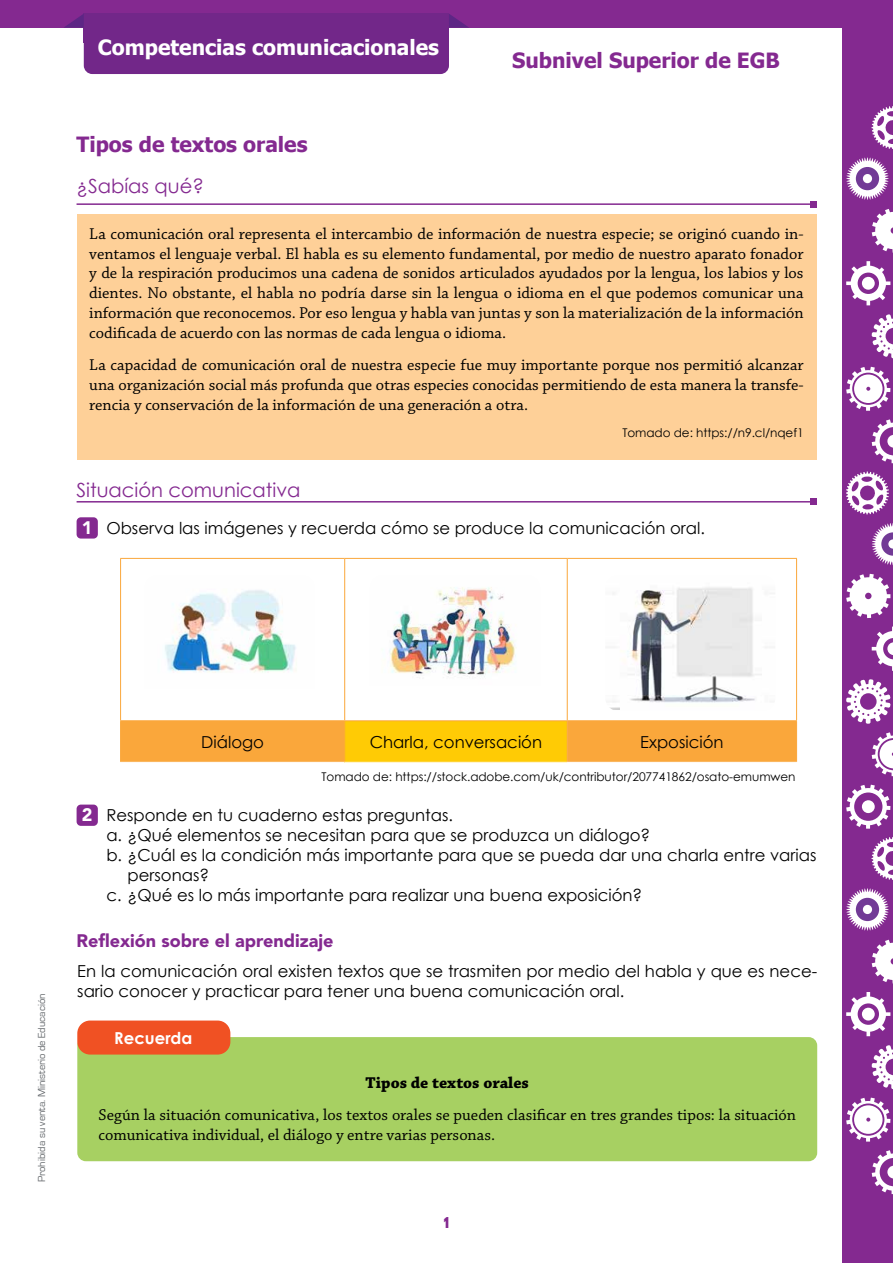
<style>
.page{position:relative;width:893px;height:1263px;background:#fff}
.page>*{position:absolute;margin:0;border:0;box-sizing:border-box;transform-origin:0 0}
.t1{font:700 21px "Tahoma";color:#842990}
.t2{font:700 21px "Tahoma";color:#fff}
.t3{font:19.5px "Century Gothic";color:#842990}
.t4{font:900 18px "Avenir LT Std";color:#842990}
.t5{font:900 18px "Avenir LT Std";color:#fff}
.t6{font:16.5px/19.8px "Chaparral Pro";color:#000;text-align:justify}
.t7{font:16.5px/19.8px "Century Gothic";color:#000}
.t8{font:700 16.5px "Chaparral Pro";color:#000}
.t9{font:700 16.5px "Century Gothic";color:#fff}
.t10{font:15px "Metrosant";color:#842990}
.t11{font:12px "Century Gothic";letter-spacing:-.005em;color:#000}
.t12{font:10.5px "Eurostile";color:#65696d}
</style>
<div class="page">
<div style="left:0;top:0;width:893px;height:28px;background:#842990"></div>
<div style="left:842px;top:0;width:51px;height:1263px;background:#842990"></div>
<svg style="left:872px;top:939px;width:21px;height:44px"></svg>
<svg style="left:872px;top:1045px;width:21px;height:44px"></svg>
<svg style="left:846px;top:1097px;width:44px;height:44px"></svg>
<svg style="left:846px;top:992px;width:44px;height:44px"></svg>
<svg style="left:872px;top:1150px;width:21px;height:44px"></svg>
<svg style="left:846px;top:888px;width:43px;height:43px"></svg>
<div style="left:856px;top:898px;width:23px;height:23px;background:#723a96;border-radius:50%"></div>
<div style="left:863px;top:905px;width:9px;height:9px;background:#fff;border-radius:50%"></div>
<svg style="left:872px;top:837px;width:21px;height:43px"></svg>
<svg style="left:846px;top:574px;width:44px;height:44px"></svg>
<svg style="left:846px;top:679px;width:44px;height:45px"></svg>
<svg style="left:872px;top:732px;width:21px;height:44px"></svg>
<svg style="left:872px;top:627px;width:21px;height:44px"></svg>
<svg style="left:846px;top:785px;width:44px;height:44px"></svg>
<div style="left:862px;top:800px;width:13px;height:13px;background:#fff;border-radius:50%"></div>
<svg style="left:872px;top:523px;width:21px;height:42px"></svg>
<svg style="left:846px;top:472px;width:43px;height:42px"></svg>
<svg style="left:872px;top:209px;width:21px;height:44px"></svg>
<svg style="left:872px;top:314px;width:21px;height:44px"></svg>
<svg style="left:846px;top:367px;width:44px;height:44px"></svg>
<svg style="left:846px;top:261px;width:44px;height:44px"></svg>
<svg style="left:872px;top:419px;width:21px;height:44px"></svg>
<svg style="left:846px;top:157px;width:43px;height:43px"></svg>
<div style="left:856px;top:167px;width:23px;height:23px;background:#723a96;border-radius:50%"></div>
<div style="left:863px;top:174px;width:9px;height:9px;background:#fff;border-radius:50%"></div>
<svg style="left:872px;top:106px;width:21px;height:43px"></svg>
<div style="left:84px;top:14px;width:365px;height:60px;background:#722789;border-radius:9px"></div>
<div style="left:84px;top:14px;width:365px;height:29px;background:#722789"></div>
<svg style="left:64px;top:14px;width:20px;height:14px"></svg>
<svg style="left:449px;top:14px;width:20px;height:14px"></svg>
<div style="left:77px;top:214px;width:739px;height:245px;background:#fed098"></div>
<hr style="left:77px;top:203px;width:736px;height:2px;background:#842990">
<svg style="left:810px;top:201px;width:6px;height:6px"></svg>
<hr style="left:77px;top:501px;width:736px;height:1px;background:#842990">
<svg style="left:810px;top:499px;width:6px;height:6px"></svg>
<div style="left:77px;top:517px;width:21px;height:22px;background:#842990;border-radius:4px"></div>
<div style="left:77px;top:804px;width:21px;height:22px;background:#842990;border-radius:4px"></div>
<div style="left:121px;top:721px;width:675px;height:41px;background:#faa73b"></div>
<div style="left:345px;top:721px;width:222px;height:41px;background:#ffcb05"></div>
<hr style="left:344px;top:559px;width:1px;height:161px;background:#faa73b">
<hr style="left:567px;top:559px;width:1px;height:161px;background:#faa73b">
<hr style="left:120px;top:721px;width:1px;height:41px;background:#faa73b">
<hr style="left:344px;top:721px;width:1px;height:41px;background:#faa73b">
<hr style="left:567px;top:721px;width:1px;height:41px;background:#faa73b">
<hr style="left:796px;top:721px;width:1px;height:41px;background:#faa73b">
<hr style="left:120px;top:558px;width:225px;height:1px;background:#faa73b">
<hr style="left:120px;top:559px;width:1px;height:161px;background:#faa73b">
<hr style="left:345px;top:558px;width:222px;height:1px;background:#faa73b">
<hr style="left:567px;top:558px;width:230px;height:1px;background:#faa73b">
<hr style="left:796px;top:559px;width:1px;height:161px;background:#faa73b">
<hr style="left:120px;top:720px;width:225px;height:1px;background:#faa73b">
<hr style="left:345px;top:720px;width:222px;height:1px;background:#faa73b">
<hr style="left:567px;top:720px;width:230px;height:1px;background:#faa73b">
<img style="left:164px;top:590px;width:132px;height:83px">
<img style="left:389px;top:587px;width:127px;height:90px">
<img style="left:610px;top:587px;width:157px;height:123px">
<div style="left:77px;top:1037px;width:740px;height:124px;background:#a7d062;border-radius:9px"></div>
<div style="left:77px;top:1020px;width:153px;height:34px;background:#f05123;border-radius:13px"></div>
<p class="t2" style="left:98px;top:33px;width:343px">Competencias comunicacionales</p>
<p class="t1" style="left:77px;top:130px;width:233px">Tipos de textos orales</p>
<p class="t3" style="left:77px;top:172px;width:129px">¿Sabías qué?</p>
<p class="t1" style="left:512px;top:45px;width:269px">Subnivel Superior de EGB</p>
<p class="t6" style="left:89px;top:224px;width:716px">La comunicación oral representa el intercambio de información de nuestra especie; se originó cuando in&shy;ventamos el lenguaje verbal. El habla es su elemento fundamental, por medio de nuestro aparato fonador y de la respiración producimos una cadena de sonidos articulados ayudados por la lengua, los labios y los dientes. No obstante, el habla no podría darse sin la lengua o idioma en el que podemos comunicar una información que reconocemos. Por eso lengua y habla van juntas y son la materialización de la información codificada de acuerdo con las normas de cada lengua o idioma.</p>
<p class="t6" style="left:89px;top:356px;width:716px">La capacidad de comunicación oral de nuestra especie fue muy importante porque nos permitió alcanzar una organización social más profunda que otras especies conocidas permitiendo de esta manera la transfe&shy;rencia y conservación de la información de una generación a otra.</p>
<p class="t11" style="left:622px;top:424px;width:183px">Tomado de: https://n9.cl/nqef1</p>
<p class="t3" style="left:77px;top:477px;width:225px">Situación comunicativa</p>
<p class="t7" style="left:106px;top:518px;width:600px">Observa las imágenes y recuerda cómo se produce la comunicación oral.</p>
<p class="t5" style="left:82px;top:517px;width:12px">1</p>
<p class="t12" style="left:36px;top:1182px;width:190px;rotate:-90deg">Prohibida su venta. Ministerio de Educación</p>
<p class="t5" style="left:82px;top:804px;width:12px">2</p>
<p class="t7" style="left:201px;top:732px;width:64px">Diálogo</p>
<p class="t7" style="left:370px;top:732px;width:174px">Charla, conversación</p>
<p class="t7" style="left:640px;top:732px;width:85px">Exposición</p>
<p class="t11" style="left:322px;top:769px;width:475px">Tomado de: https://stock.adobe.com/uk/contributor/207741862/osato-emumwen</p>
<p class="t7" style="left:106px;top:805px;width:348px">Responde en tu cuaderno estas preguntas.</p>
<p class="t7" style="left:106px;top:825px;width:545px">a. ¿Qué elementos se necesitan para que se produzca un diálogo?</p>
<p class="t7" style="left:106px;top:845px;width:712px">b. ¿Cuál es la condición más importante para que se pueda dar una charla entre varias</p>
<p class="t7" style="left:128px;top:865px;width:83px">personas?</p>
<p class="t7" style="left:106px;top:884px;width:537px">c. ¿Qué es lo más importante para realizar una buena exposición?</p>
<p class="t4" style="left:77px;top:930px;width:259px">Reflexión sobre el aprendizaje</p>
<p class="t7" style="left:77px;top:961px;width:741px">En la comunicación oral existen textos que se trasmiten por medio del habla y que es nece&shy;sario conocer y practicar para tener una buena comunicación oral.</p>
<p class="t9" style="left:114px;top:1025px;width:80px">Recuerda</p>
<p class="t8" style="left:365px;top:1073px;width:165px">Tipos de textos orales</p>
<p class="t6" style="left:99px;top:1106px;width:699px">Según la situación comunicativa, los textos orales se pueden clasificar en tres grandes tipos: la situación comunicativa individual, el diálogo y entre varias personas.</p>
<p class="t10" style="left:443px;top:1213px;width:8px">1</p>
</div>
